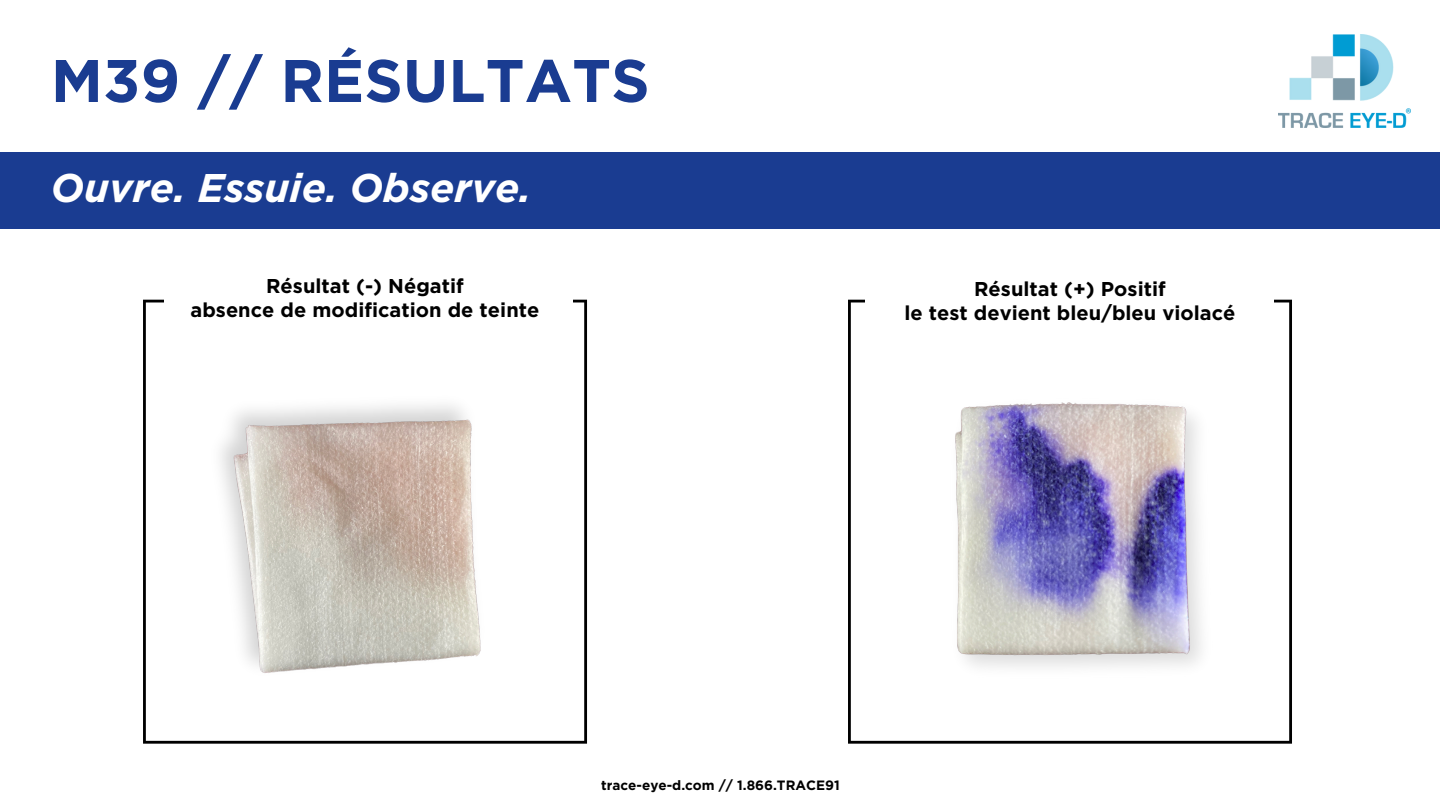
<style>
.page{position:relative;width:1440px;height:810px;background:#fff}
.page>*{position:absolute;margin:0;border:0;box-sizing:border-box;transform-origin:0 0}
.t1{font:700 60px "Gotham";color:#1a3c91}
.t2{font:italic 700 40px "Gotham";color:#fff}
.t3{font:700 20px/24px "Gotham";color:#000;text-align:center}
.t4{font:700 13.5px "Gotham";color:#000}
</style>
<div class="page">
<img style="left:1278px;top:35px;width:132px;height:93px">
<div style="left:0;top:152px;width:1440px;height:76px;background:#1a3c91"></div>
<svg style="left:143px;top:300px;width:444px;height:444px"></svg>
<div style="left:164px;top:264px;width:408px;height:69px;background:#fff"></div>
<svg style="left:848px;top:300px;width:24px;height:444px"></svg>
<img style="left:143px;top:371px;width:444px;height:336px">
<img style="left:872px;top:299px;width:420px;height:445px">
<p class="t1" style="left:51px;top:44px;width:600px">M39 // RÉSULTATS</p>
<h3 class="t2" style="left:51px;top:164px;width:482px">Ouvre. Essuie. Observe.</h3>
<p class="t3" style="left:191px;top:274px;width:350px">Résultat (-) Négatif<br>absence de modification de teinte</p>
<p class="t3" style="left:904px;top:277px;width:333px">Résultat (+) Positif<br>le test devient bleu/bleu violacé</p>
<h3 class="t4" style="left:601px;top:777px;width:240px">trace-eye-d.com // 1.866.TRACE91</h3>
</div>
